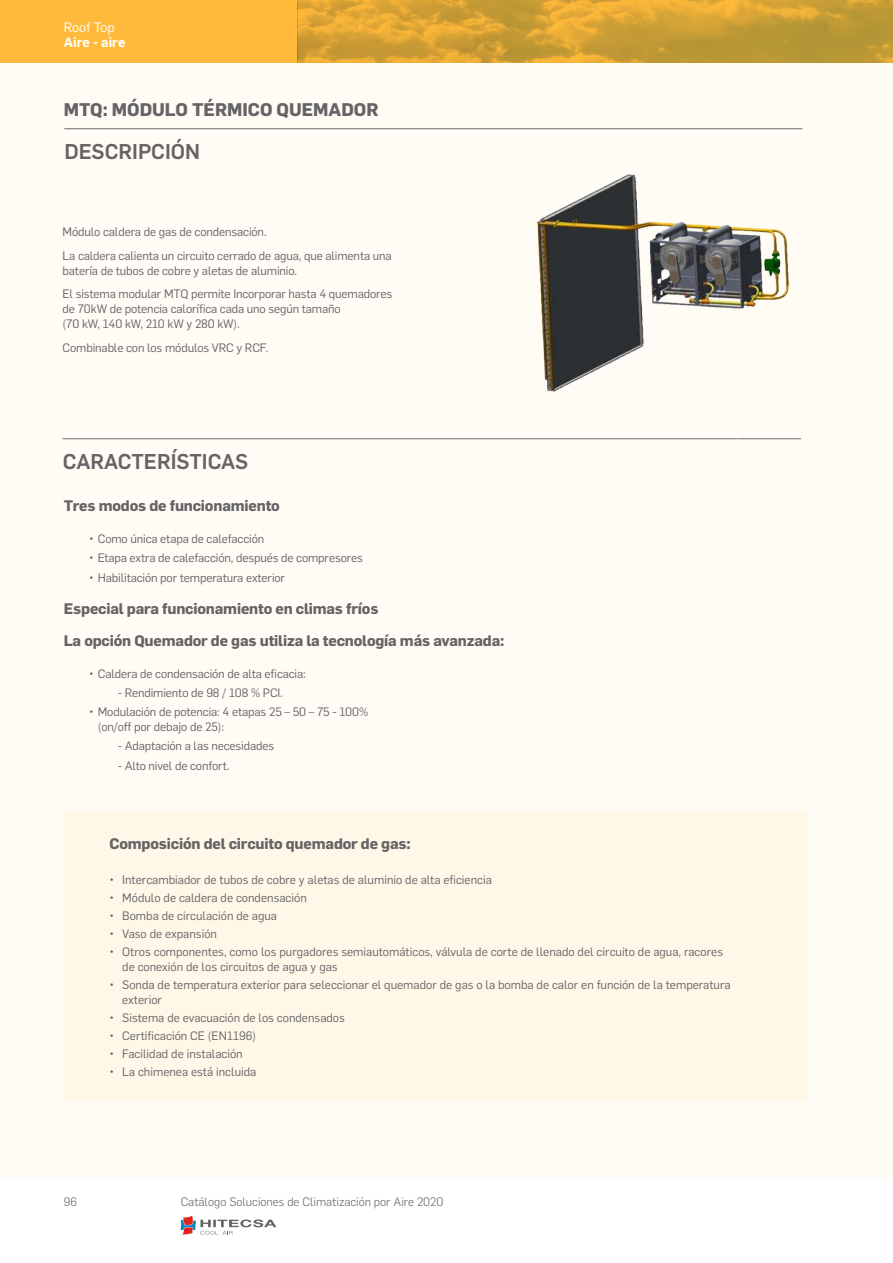
<style>
.page{position:relative;width:893px;height:1263px;background:#fff}
.page>*{position:absolute;margin:0;border:0;box-sizing:border-box;transform-origin:0 0}
.t1{font:500 21px "Flama";color:#656365}
.t2{font:18px "Flama";color:#656365}
.t3{font:700 18px "Flama";color:#656365}
.t4{font:700 15px/32px "Flama";letter-spacing:-.01em;color:#656365}
.t5{font:600 13.5px "Flama";color:#fff}
.t6{font:13.5px "Flama";color:#fff}
.t7{font:12px/15px "Flama";letter-spacing:-.01em;color:#656365}
.t8{font:300 12px "Flama";color:#656365}
</style>
<div class="page">
<div style="left:0;top:0;width:298px;height:64px;background:#ffba3b"></div>
<svg style="left:298px;top:0;width:595px;height:63px;background:#d0a035"></svg>
<svg style="left:181px;top:1216px;width:95px;height:19px"></svg>
<div style="left:0;top:64px;width:893px;height:1114px;background:#fffcf5"></div>
<img style="left:537px;top:174px;width:252px;height:218px">
<div style="left:64px;top:810px;width:744px;height:292px;background:#fff7e7"></div>
<p class="t6" style="left:64px;top:18px;width:52px">Roof Top</p>
<p class="t5" style="left:64px;top:32px;width:63px">Aire - aire</p>
<h2 class="t3" style="left:64px;top:96px;width:316px">MTQ: MÓDULO TÉRMICO QUEMADOR</h2>
<h2 class="t2" style="left:64px;top:108px;width:739px">__________________________________________________________________________________</h2>
<h1 class="t1" style="left:64px;top:136px;width:137px">DESCRIPCIÓN</h1>
<p class="t7" style="left:63px;top:219px;width:331px;line-height:23.5px">Módulo caldera de gas de condensación.<br>La caldera calienta un circuito cerrado de agua, que alimenta una</p>
<p class="t7" style="left:63px;top:258px;width:331px;line-height:23.5px">batería de tubos de cobre y aletas de aluminio.<br>El sistema modular MTQ permite Incorporar hasta 4 quemadores</p>
<p class="t7" style="left:63px;top:301px;width:280px">de 70kW de potencia calorífica cada uno según tamaño (70 kW, 140 kW, 210 kW y 280 kW).</p>
<p class="t7" style="left:63px;top:339px;width:207px">Combinable con los módulos VRC y RCF.</p>
<h2 class="t2" style="left:63px;top:418px;width:739px">__________________________________________________________________________________</h2>
<h1 class="t1" style="left:63px;top:447px;width:187px">CARACTERÍSTICAS</h1>
<p class="t4" style="left:64px;top:489px;width:218px">Tres modos de funcionamiento</p>
<p class="t7" style="left:89px;top:531px;width:176px">• Como única etapa de calefacción</p>
<p class="t7" style="left:89px;top:550px;width:275px">• Etapa extra de calefacción, después de compresores</p>
<p class="t7" style="left:89px;top:569px;width:197px">• Habilitación por temperatura exterior</p>
<p class="t4" style="left:64px;top:591px;width:442px">Especial para funcionamiento en climas fríos<br>La opción Quemador de gas utiliza la tecnología más avanzada:</p>
<p class="t7" style="left:89px;top:665px;width:218px">• Caldera de condensación de alta eficacia:</p>
<p class="t7" style="left:118px;top:684px;width:167px">- Rendimiento de 98 / 108 % PCI.</p>
<p class="t7" style="left:98px;top:704px;width:272px;text-indent:-9px">• Modulación de potencia: 4 etapas 25 – 50 – 75 - 100% (on/off por debajo de 25):</p>
<p class="t7" style="left:118px;top:738px;width:158px">- Adaptación a las necesidades</p>
<p class="t7" style="left:118px;top:757px;width:113px">- Alto nivel de confort.</p>
<p class="t4" style="left:109px;top:827px;width:303px">Composición del circuito quemador de gas:</p>
<p class="t7" style="left:109px;top:871px;width:384px">• Intercambiador de tubos de cobre y aletas de aluminio de alta eficiencia</p>
<p class="t7" style="left:109px;top:889px;width:199px">• Módulo de caldera de condensación</p>
<p class="t7" style="left:109px;top:907px;width:169px">• Bomba de circulación de agua</p>
<p class="t7" style="left:109px;top:925px;width:109px">• Vaso de expansión</p>
<p class="t7" style="left:122px;top:943px;width:602px;text-indent:-13px">• Otros componentes, como los purgadores semiautomáticos, válvula de corte de llenado del circuito de agua, racores de conexión de los circuitos de agua y gas</p>
<p class="t7" style="left:122px;top:976px;width:610px;text-indent:-13px">• Sonda de temperatura exterior para seleccionar el quemador de gas o la bomba de calor en función de la temperatura exterior</p>
<p class="t7" style="left:109px;top:1009px;width:237px">• Sistema de evacuación de los condensados</p>
<p class="t7" style="left:109px;top:1027px;width:148px">• Certificación CE (EN1196)</p>
<p class="t7" style="left:109px;top:1045px;width:135px">• Facilidad de instalación</p>
<p class="t7" style="left:109px;top:1063px;width:148px">• La chimenea está incluida</p>
<p class="t8" style="left:64px;top:1194px;width:15px">96</p>
<p class="t8" style="left:181px;top:1194px;width:264px">Catálogo Soluciones de Climatización por Aire 2020</p>
</div>
